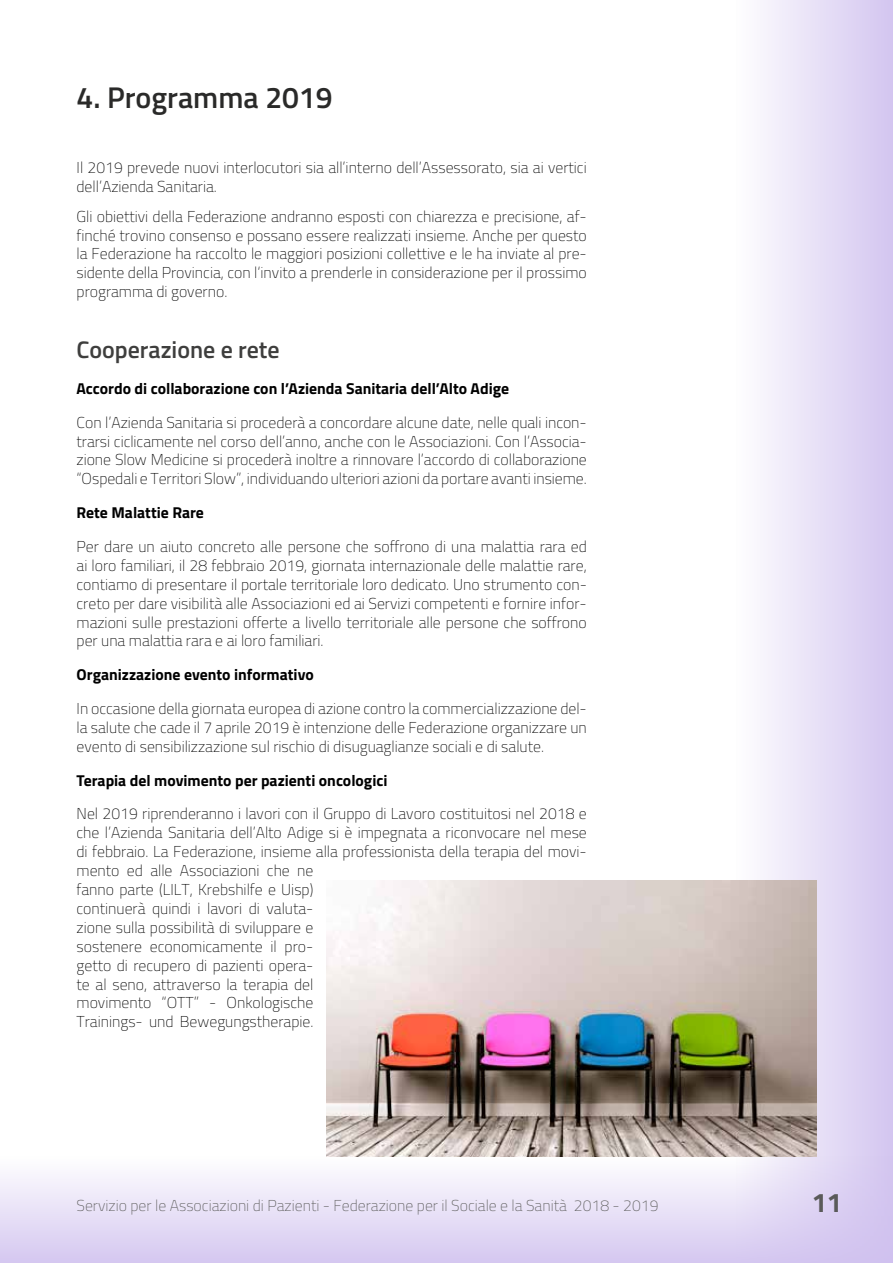
<style>
.page{position:relative;width:893px;height:1263px;background:#fff}
.page>*{position:absolute;margin:0;border:0;box-sizing:border-box;transform-origin:0 0}
.t1{font:600 30px "Titillium";color:#2a2a29}
.t2{font:700 27px "Titillium";color:#5a5a59}
.t3{font:600 24px "Titillium";color:#3e3e3d}
.t4{font:100 15.75px/18.9px "Titillium";color:#000;text-align:justify}
.t5{font:700 15.75px "Titillium";color:#000}
.t6{font:100 15.75px "Titillium";color:#5a5a59}
</style>
<div class="page">
<svg style="left:736px;top:0;width:157px;height:1157px"></svg>
<svg style="left:0;top:1157px;width:893px;height:106px"></svg>
<img style="left:326px;top:881px;width:490px;height:276px">
<h1 class="t1" style="left:77px;top:75px;width:257px">4. Programma 2019</h1>
<p class="t4" style="left:77px;top:158px;width:512px">Il 2019 prevede nuovi interlocutori sia all’interno dell’Assessorato, sia ai vertici dell’Azienda Sanitaria.</p>
<p class="t4" style="left:77px;top:206px;width:512px">Gli obiettivi della Federazione andranno esposti con chiarezza e precisione, af&shy;finché trovino consenso e possano essere realizzati insieme. Anche per questo la Federazione ha raccolto le maggiori posizioni collettive e le ha inviate al pre&shy;sidente della Provincia, con l‘invito a prenderle in considerazione per il prossimo programma di governo.</p>
<h3 class="t3" style="left:77px;top:332px;width:205px">Cooperazione e rete</h3>
<p class="t5" style="left:77px;top:376px;width:434px">Accordo di collaborazione con l’Azienda Sanitaria dell’Alto Adige</p>
<p class="t4" style="left:77px;top:412px;width:512px">Con l’Azienda Sanitaria si procederà a concordare alcune date, nelle quali incon&shy;trarsi ciclicamente nel corso dell’anno, anche con le Associazioni. Con l’Associa&shy;zione Slow Medicine si procederà inoltre a rinnovare l’accordo di collaborazione “Ospedali e Territori Slow”, individuando ulteriori azioni da portare avanti insieme.</p>
<p class="t5" style="left:77px;top:501px;width:129px">Rete Malattie Rare</p>
<p class="t4" style="left:77px;top:536px;width:512px">Per dare un aiuto concreto alle persone che soffrono di una malattia rara ed ai loro familiari, il 28 febbraio 2019, giornata internazionale delle malattie rare, contiamo di presentare il portale territoriale loro dedicato. Uno strumento con&shy;creto per dare visibilità alle Associazioni ed ai Servizi competenti e fornire infor&shy;mazioni sulle prestazioni offerte a livello territoriale alle persone che soffrono per una malattia rara e ai loro familiari.</p>
<p class="t5" style="left:77px;top:663px;width:239px">Organizzazione evento informativo</p>
<p class="t4" style="left:77px;top:698px;width:512px">In occasione della giornata europea di azione contro la commercializzazione del&shy;la salute che cade il 7 aprile 2019 è intenzione delle Federazione organizzare un evento di sensibilizzazione sul rischio di disuguaglianze sociali e di salute.</p>
<p class="t5" style="left:77px;top:768px;width:312px">Terapia del movimento per pazienti oncologici</p>
<p class="t4" style="left:77px;top:804px;width:512px;text-align:left">Nel 2019 riprenderanno i lavori con il Gruppo di Lavoro costituitosi nel 2018 e che l’Azienda Sanitaria dell’Alto Adige si è impegnata a riconvocare nel mese di febbraio. La Federazione, insieme alla professionista della terapia del movi&shy;mento ed alle Associazioni che ne<br>fanno parte (LILT, Krebshilfe e Uisp)<br>continuerà quindi i lavori di valuta-<br>zione sulla possibilità di sviluppare e<br>sostenere economicamente il pro-<br>getto di recupero di pazienti opera-<br>te al seno, attraverso la terapia del<br>movimento “OTT” - Onkologische<br>Trainings- und Bewegungstherapie.</p>
<p class="t6" style="left:77px;top:1195px;width:584px">Servizio per le Associazioni di Pazienti - Federazione per il Sociale e la Sanità 2018 - 2019</p>
<h2 class="t2" style="left:812px;top:1182px;width:32px">11</h2>
</div>
